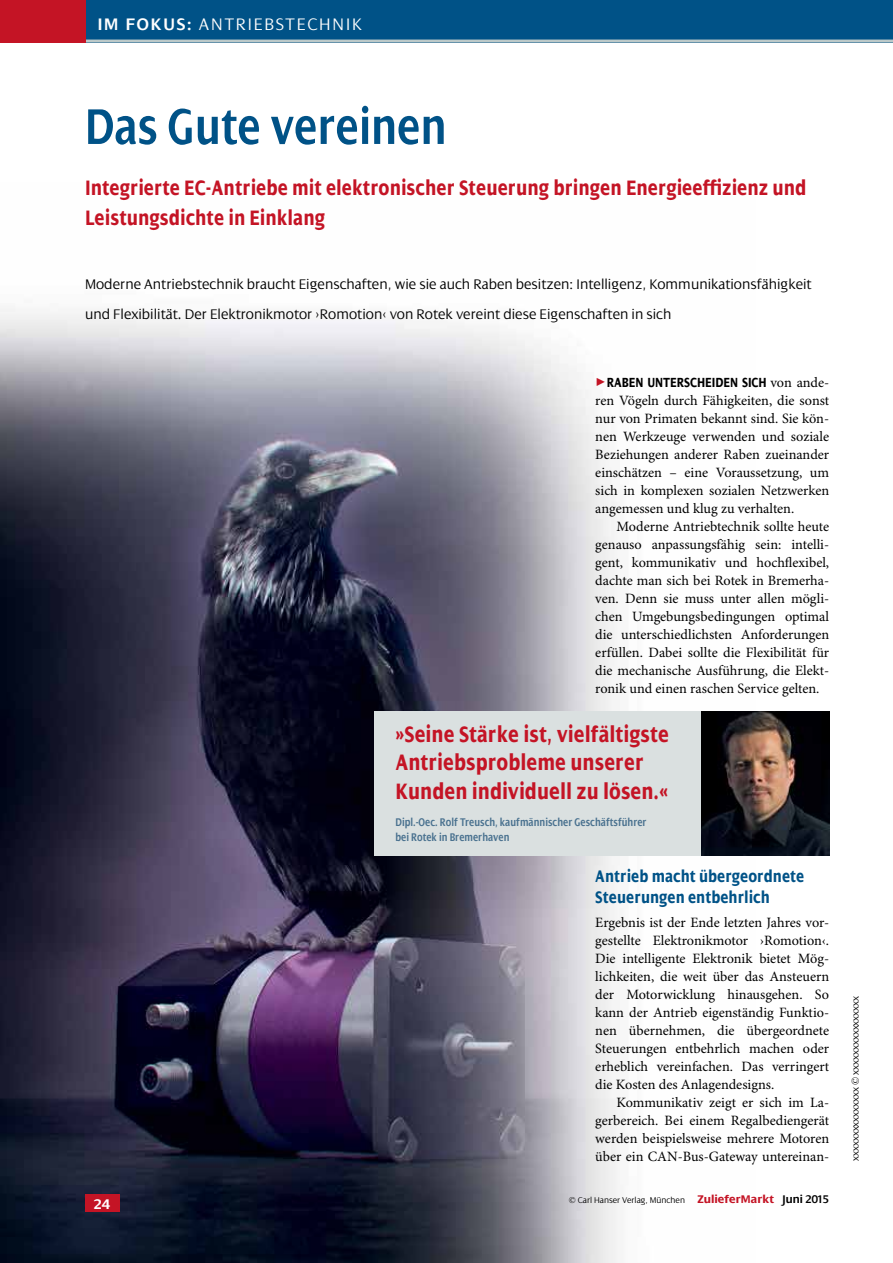
<style>
.page{position:relative;width:893px;height:1263px;background:#fff}
.page>*{position:absolute;margin:0;border:0;box-sizing:border-box;transform-origin:0 0}
.t1{font:600 condensed 54px "Dialog LT Pro";color:#005287}
.t2{font:700 condensed 24px/28.5px "Dialog LT Pro";color:#c41425}
.t3{font:700 condensed 22.5px/30px "Dialog LT Pro";color:#c41425}
.t4{font:700 condensed 18px/21px "Dialog LT Pro";color:#005287}
.t5{font:300 18px "Dialog LT Pro";letter-spacing:.1em;color:#fff}
.t6{font:300 15px/30px "Dialog LT Pro";color:#000}
.t7{font:700 15px "Dialog LT Pro";color:#fff}
.t8{font:14.25px/18px "Minion Pro";color:#000;text-align:justify}
.t9{font:700 condensed 14.25px "Dialog LT Pro";color:#000}
.t10{font:600 condensed 12px/15px "Dialog LT Pro";color:#49718f}
.t11{font:300 10.5px "Dialog LT Pro";color:#000}
.t12{font:300 9px "Dialog LT Pro";color:#000}
.s1{font-weight:600}
.s2{font-family:"Minion Pro";font-weight:400;font-stretch:normal}
.s3{font-weight:700;font-size:12px;color:#c41425}
.s4{font-weight:600;font-size:12px}
</style>
<div class="page">
<img style="left:0;top:308px;width:756px;height:955px">
<div style="left:0;top:0;width:893px;height:43px;background:#005287"></div>
<div style="left:85px;top:1195px;width:34px;height:17px;background:#c41425"></div>
<hr style="left:0;top:40px;width:893px;height:3px;background:#bcc9c9">
<div style="left:0;top:0;width:85px;height:43px;background:#c41425"></div>
<div style="left:374px;top:711px;width:455px;height:144px;background:#dae0e0"></div>
<img style="left:702px;top:711px;width:127px;height:144px">
<svg style="left:597px;top:378px;width:8px;height:8px"></svg>
<p class="t5" style="left:98px;top:14px;width:266px"><span class="s1">IM FOKUS:</span> ANTRIEBSTECHNIK</p>
<h1 class="t1" style="left:85px;top:97px;width:363px">Das Gute vereinen</h1>
<h3 class="t3" style="left:85px;top:173px;width:723px">Integrierte EC-Antriebe mit elektronischer Steuerung bringen Energieeffizienz und<br>Leistungsdichte in Einklang</h3>
<p class="t6" style="left:85px;top:269px;width:728px">Moderne Antriebstechnik braucht Eigenschaften, wie sie auch Raben besitzen: Intelligenz, Kommunikationsfähigkeit und Flexibilität. Der Elektronikmotor ›Romotion‹ von Rotek vereint diese Eigenschaften in sich</p>
<p class="t9" style="left:607px;top:375px;width:224px">RABEN UNTERSCHEIDEN SICH <span class="s2">von ande-</span></p>
<p class="t8" style="left:595px;top:392px;width:235px">ren Vögeln durch Fähigkeiten, die sonst nur von Primaten bekannt sind. Sie kön&shy;nen Werkzeuge verwenden und soziale Beziehungen anderer Raben zueinander einschätzen – eine Voraussetzung, um sich in komplexen sozialen Netzwerken angemessen und klug zu verhalten.</p>
<p class="t8" style="left:595px;top:518px;width:235px;text-indent:21px">Moderne Antriebtechnik sollte heute genauso anpassungsfähig sein: intelli&shy;gent, kommunikativ und hochflexibel, dachte man sich bei Rotek in Bremerha&shy;ven. Denn sie muss unter allen mögli&shy;chen Umgebungsbedingungen optimal die unterschiedlichsten Anforderungen erfüllen. Dabei sollte die Flexibilität für die mechanische Ausführung, die Elekt&shy;ronik und einen raschen Service gelten.</p>
<h2 class="t2" style="left:395px;top:720px;width:275px">»Seine Stärke ist, vielfältigste<br>Antriebsprobleme unserer<br>Kunden individuell zu lösen.«</h2>
<p class="t10" style="left:395px;top:815px;width:253px">Dipl.-Oec. Rolf Treusch, kaufmännischer Geschäftsführer bei Rotek in Bremerhaven</p>
<p class="t4" style="left:595px;top:866px;width:211px">Antrieb macht übergeordnete<br>Steuerungen entbehrlich</p>
<p class="t8" style="left:595px;top:914px;width:235px">Ergebnis ist der Ende letzten Jahres vor&shy;gestellte Elektronikmotor ›Romotion‹.<br>Die intelligente Elektronik bietet Mög&shy;lichkeiten, die weit über das Ansteuern der Motorwicklung hinausgehen. So kann der Antrieb eigenständig Funktio&shy;nen übernehmen, die übergeordnete Steuerungen entbehrlich machen oder erheblich vereinfachen. Das verringert die Kosten des Anlagendesigns.</p>
<p class="t8" style="left:595px;top:1094px;width:235px;text-indent:21px">Kommunikativ zeigt er sich im La&shy;gerbereich. Bei einem Regalbediengerät werden beispielsweise mehrere Motoren über ein CAN-Bus-Gateway untereinan-</p>
<p class="t7" style="left:94px;top:1195px;width:18px">24</p>
<p class="t12" style="left:569px;top:1195px;width:262px">© Carl Hanser Verlag, München <span class="s3">ZulieferMarkt</span> <span class="s4">Juni 2015</span></p>
<p class="t11" style="left:850px;top:1161px;width:166px;rotate:-90deg">xxxxxxxxxxxxxxx © xxxxxxxxxxxxxxxx</p>
</div>
